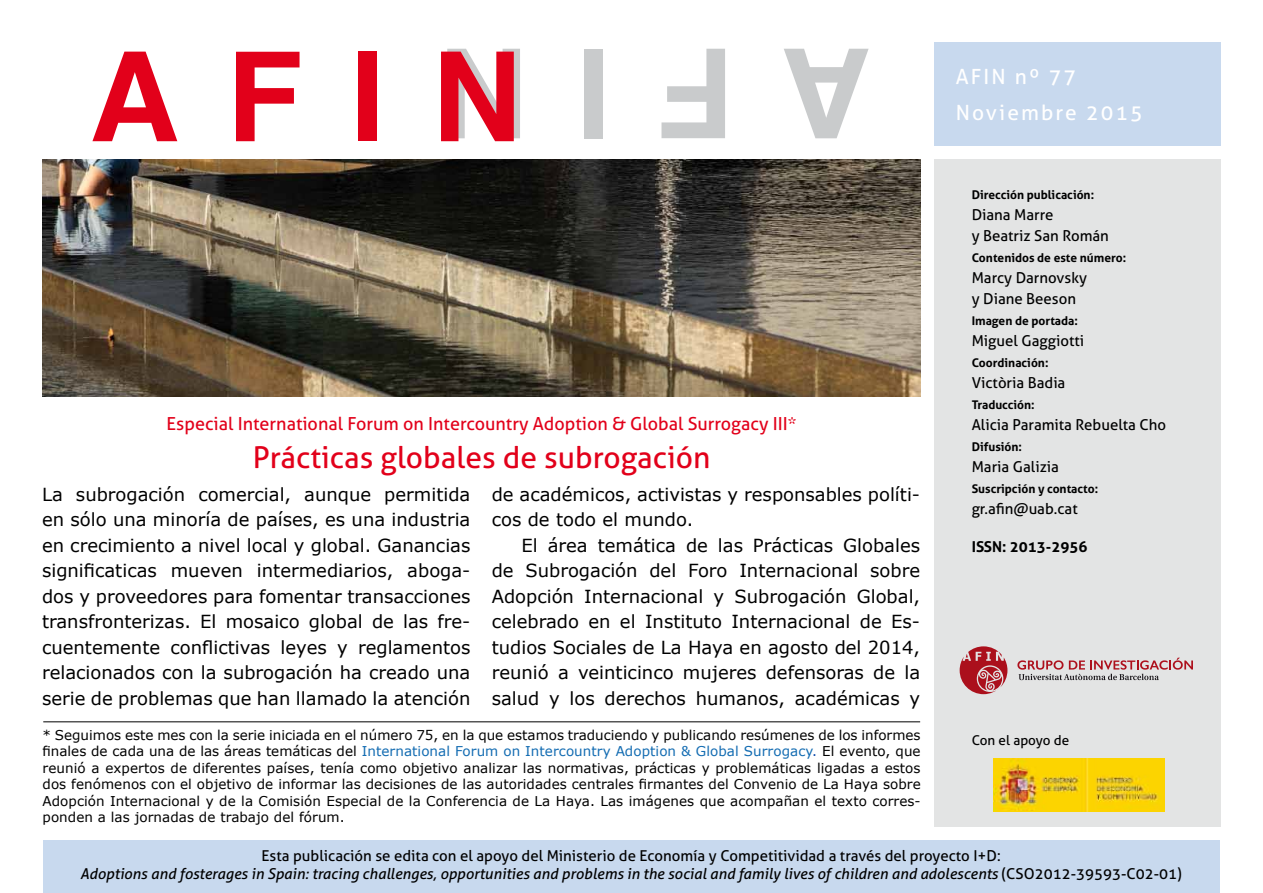
<style>
.page{position:relative;width:1263px;height:893px;background:#fff}
.page>*{position:absolute;margin:0;border:0;box-sizing:border-box;transform-origin:0 0}
.t1{font:700 124.5px "Helvetica";color:#c9cbcc}
.t2{font:700 124.5px "Helvetica";color:#e2001a}
.t3{font:30px "Aller";color:#e2001a}
.t4{font:21px/36px "Aller";letter-spacing:.1em;color:#fff}
.t5{font:18px/25.5px "Verdana";color:#000;text-align:justify}
.t6{font:18px "Aller";color:#e2001a}
.t7{font:italic 15px/18px "Aller";color:#000;text-align:center}
.t8{font:15px/21px "Aller";color:#000}
.t9{font:700 15px "Aller";color:#000}
.t10{font:13.5px/16.5px "Verdana";letter-spacing:.005em;color:#000;text-align:justify}
.t11{font:13.5px "Aller";color:#000}
.t12{font:700 12px "Aller";color:#000}
.s1{color:#136cb2}
.s2{color:#144fae}
.s3{font-style:normal}
</style>
<div class="page">
<div style="left:43px;top:840px;width:1177px;height:53px;background:#c8d9ee"></div>
<div style="left:934px;top:159px;width:286px;height:668px;background:#e3e4e4"></div>
<div style="left:934px;top:43px;width:286px;height:103px;background:#c8d9ee"></div>
<img style="left:993px;top:759px;width:172px;height:53px">
<svg style="left:960px;top:646px;width:47px;height:48px"></svg>
<svg style="left:1017px;top:658px;width:176px;height:22px"></svg>
<img style="left:42px;top:159px;width:878px;height:238px">
<hr style="left:43px;top:722px;width:877px;height:1px;background:#000">
<h1 class="t1" style="left:872px;top:193px;width:434px;rotate:-180deg">AFIN</h1>
<h1 class="t2" style="left:89px;top:-3px;width:434px">AFIN</h1>
<p class="t6" style="left:167px;top:413px;width:632px">Especial International Forum on Intercountry Adoption &amp; Global Surrogacy III*</p>
<h2 class="t3" style="left:253px;top:439px;width:459px">Prácticas globales de subrogación</h2>
<p class="t5" style="left:42px;top:481px;width:430px">La subrogación comercial, aunque permitida en sólo una minoría de países, es una industria en crecimiento a nivel local y global. Ganancias significaticas mueven intermediarios, aboga&shy;dos y proveedores para fomentar transacciones transfronterizas. El mosaico global de las fre&shy;cuentemente conflictivas leyes y reglamentos relacionados con la subrogación ha creado una serie de problemas que han llamado la atención</p>
<p class="t5" style="left:492px;top:481px;width:430px">de académicos, activistas y responsables políti&shy;cos de todo el mundo.</p>
<p class="t5" style="left:492px;top:532px;width:430px;text-indent:30px">El área temática de las Prácticas Globales de Subrogación del Foro Internacional sobre Adopción Internacional y Subrogación Global, celebrado en el Instituto Internacional de Es&shy;tudios Sociales de La Haya en agosto del 2014, reunió a veinticinco mujeres defensoras de la salud y los derechos humanos, académicas y</p>
<p class="t10" style="left:43px;top:726px;width:880px">* Seguimos este mes con la serie iniciada en el número 75, en la que estamos traduciendo y publicando resúmenes de los informes finales de cada una de las áreas temáticas del <span class="s1">International Forum on Intercountry Adoption &amp; Global Surrogacy</span><span class="s2">.</span> El evento, que reunió a expertos de diferentes países, tenía como objetivo analizar las normativas, prácticas y problemáticas ligadas a estos dos fenómenos con el objetivo de informar las decisiones de las autoridades centrales firmantes del Convenio de La Haya sobre Adopción Internacional y de la Comisión Especial de la Conferencia de La Haya. Las imágenes que acompañan el texto corres&shy;ponden a las jornadas de trabajo del fórum.</p>
<p class="t4" style="left:956px;top:59px;width:189px">AFIN nº 77<br>Noviembre 2015</p>
<p class="t12" style="left:972px;top:187px;width:124px">Dirección publicación:</p>
<p class="t8" style="left:972px;top:204px;width:139px">Diana Marre<br>y Beatriz San Román</p>
<p class="t12" style="left:972px;top:250px;width:156px">Contenidos de este número:</p>
<p class="t8" style="left:972px;top:267px;width:117px">Marcy Darnovsky y Diane Beeson</p>
<p class="t12" style="left:972px;top:313px;width:108px">Imagen de portada:</p>
<p class="t8" style="left:972px;top:330px;width:114px">Miguel Gaggiotti</p>
<p class="t12" style="left:972px;top:355px;width:78px">Coordinación:</p>
<p class="t8" style="left:972px;top:372px;width:95px">Victòria Badia</p>
<p class="t12" style="left:972px;top:397px;width:64px">Traducción:</p>
<p class="t8" style="left:972px;top:414px;width:196px">Alicia Paramita Rebuelta Cho</p>
<p class="t12" style="left:972px;top:439px;width:52px">Difusión:</p>
<p class="t8" style="left:972px;top:456px;width:89px">Maria Galizia</p>
<p class="t12" style="left:972px;top:481px;width:128px">Suscripción y contacto:</p>
<p class="t8" style="left:972px;top:498px;width:108px">gr.afin@uab.cat</p>
<p class="t9" style="left:972px;top:537px;width:117px">ISSN: 2013-2956</p>
<p class="t11" style="left:972px;top:732px;width:99px">Con el apoyo de</p>
<p class="t7" style="left:80px;top:847px;width:1103px"><span class="s3">Esta publicación se edita con el apoyo del Ministerio de Economía y Competitividad a través del proyecto I+D:<br></span>Adoptions and fosterages in Spain: tracing challenges, opportunities and problems in the social and family lives of children and adolescents <span class="s3">(CSO2012-39593-C02-01)</span></p>
</div>
